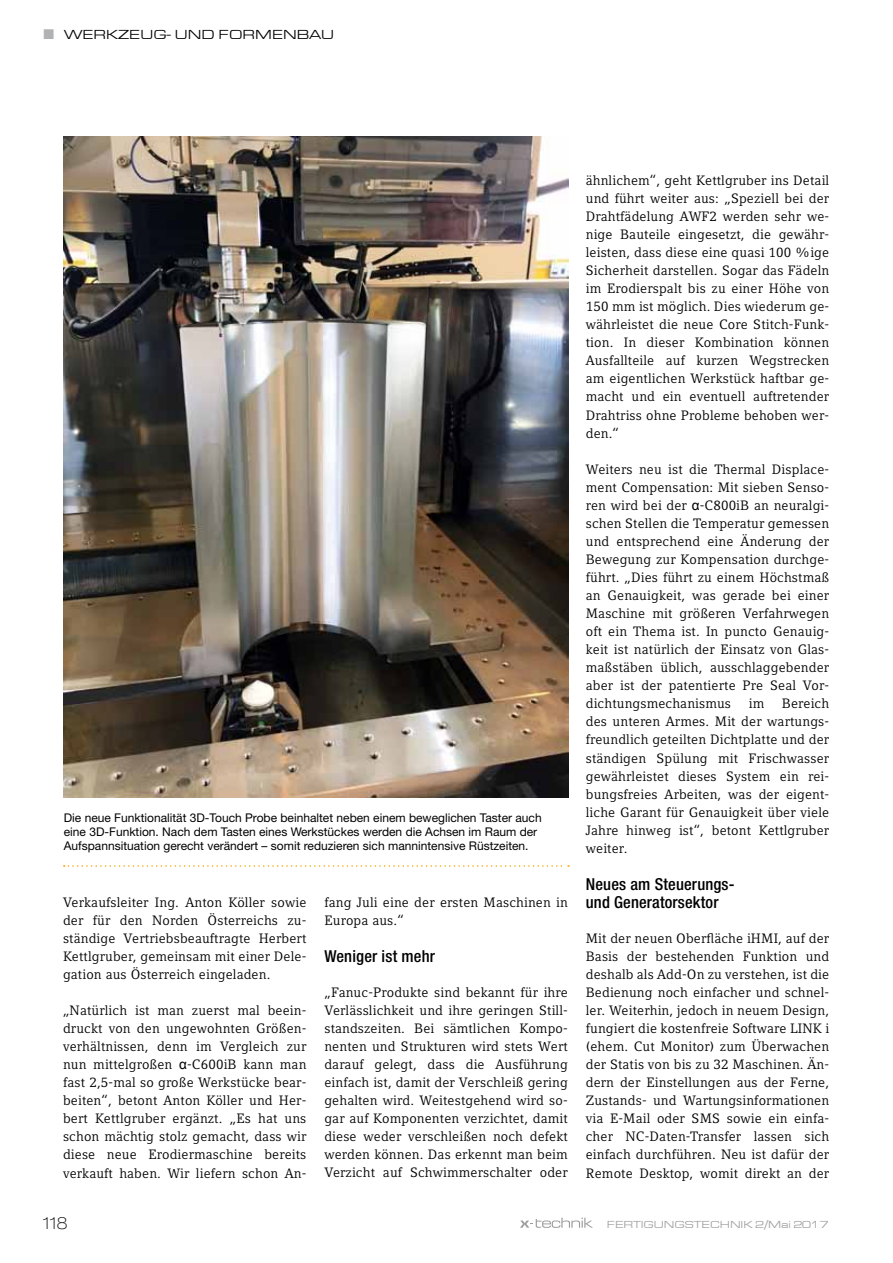
<style>
.page{position:relative;width:893px;height:1263px;background:#fff}
.page>*{position:absolute;margin:0;border:0;box-sizing:border-box;transform-origin:0 0}
.t1{font:500 condensed 16.5px/18px "Helvetica Neue";letter-spacing:.01em;color:#000}
.t2{font:100 expanded 16.5px "Helvetica Neue";color:#000}
.t3{font:13.5px/18px "Compatil Letter LT Pro";letter-spacing:.01em;color:#000;text-align:justify}
.t4{font:13.5px "Eurostile Extended Roman DTC";color:#000}
.t5{font:12px/14.4px "Helvetica Neue";color:#000}
.t6{font:10.5px "Eurostile Extended Roman DTC";letter-spacing:-.01em;color:#9c9d9d}
.s1{font-family:"Arial"}
.s2{font-family:"Verdana"}
</style>
<div class="page">
<svg style="left:520px;top:1218px;width:73px;height:10px"></svg>
<img style="left:64px;top:136px;width:504px;height:662px">
<svg style="left:64px;top:865px;width:505px;height:2px"></svg>
<p class="t4" style="left:64px;top:28px;width:271px">WERKZEUG- UND FORMENBAU</p>
<p class="t5" style="left:64px;top:810px;width:479px">Die neue Funktionalität 3D-Touch Probe beinhaltet neben einem beweglichen Taster auch eine 3D-Funktion. Nach dem Tasten eines Werkstückes werden die Achsen im Raum der<br>Aufspannsituation gerecht verändert – somit reduzieren sich mannintensive Rüstzeiten.</p>
<p class="t3" style="left:63px;top:893px;width:245px">Verkaufsleiter Ing. Anton Köller sowie der für den Norden Österreichs zu&shy;ständige Vertriebsbeauftragte Herbert Kettlgruber, gemeinsam mit einer Dele&shy;gation aus Österreich eingeladen.</p>
<p class="t3" style="left:63px;top:1001px;width:245px">„Natürlich ist man zuerst mal beein&shy;druckt von den ungewohnten Größen&shy;verhältnissen, denn im Vergleich zur nun mittelgroßen <span class="s1">α</span>-C600iB kann man fast 2,5-mal so große Werkstücke bear&shy;beiten“, betont Anton Köller und Her&shy;bert Kettlgruber ergänzt. „Es hat uns schon mächtig stolz gemacht, dass wir diese neue Erodiermaschine bereits verkauft haben. Wir liefern schon An-</p>
<p class="t3" style="left:324px;top:893px;width:245px">fang Juli eine der ersten Maschinen in<br>Europa aus.“</p>
<p class="t1" style="left:324px;top:947px;width:112px">Weniger ist mehr</p>
<p class="t3" style="left:324px;top:983px;width:245px">„Fanuc-Produkte sind bekannt für ihre Verlässlichkeit und ihre geringen Still&shy;standszeiten. Bei sämtlichen Kompo&shy;nenten und Strukturen wird stets Wert darauf gelegt, dass die Ausführung einfach ist, damit der Verschleiß gering gehalten wird. Weitestgehend wird so&shy;gar auf Komponenten verzichtet, damit diese weder verschleißen noch defekt werden können. Das erkennt man beim Verzicht auf Schwimmerschalter oder</p>
<p class="t3" style="left:586px;top:171px;width:245px">ähnlichem“, geht Kettlgruber ins Detail und führt weiter aus: „Speziell bei der Drahtfädelung AWF2 werden sehr we&shy;nige Bauteile eingesetzt, die gewähr&shy;leisten, dass diese eine quasi 100 %ige Sicherheit darstellen. Sogar das Fädeln im Erodierspalt bis zu einer Höhe von 150 mm ist möglich. Dies wiederum ge&shy;währleistet die neue Core Stitch-Funk&shy;tion. In dieser Kombination können Ausfallteile auf kurzen Wegstrecken am eigentlichen Werkstück haftbar ge&shy;macht und ein eventuell auftretender Drahtriss ohne Probleme behoben wer&shy;den.“</p>
<p class="t3" style="left:586px;top:460px;width:245px">Weiters neu ist die Thermal Displace&shy;ment Compensation: Mit sieben Senso&shy;ren wird bei der <span class="s1">α</span>-C800iB an neuralgi&shy;schen Stellen die Temperatur gemessen und entsprechend eine Änderung der Bewegung zur Kompensation durchge&shy;führt. „Dies führt zu einem Höchstmaß an Genauigkeit, was gerade bei einer Maschine mit größeren Verfahrwegen oft ein Thema ist. In puncto Genauig&shy;keit ist natürlich der Einsatz von Glas&shy;maßstäben üblich, ausschlaggebender aber ist der patentierte Pre Seal Vor&shy;dichtungsmechanismus</p>
<p class="t3" style="left:586px;top:695px;width:245px;text-indent:196px">Bereich des unteren Armes. Mit der wartungs&shy;freundlich geteilten Dichtplatte und der ständigen Spülung mit Frischwasser gewährleistet dieses System ein rei&shy;bungsfreies Arbeiten, was der eigent&shy;liche Garant für Genauigkeit über viele Jahre hinweg ist“, betont Kettlgruber weiter.</p>
<p class="t1" style="left:586px;top:875px;width:150px">Neues am Steuerungs&shy;und Generatorsektor</p>
<p class="t3" style="left:586px;top:929px;width:245px">Mit der neuen Oberfläche iHMI, auf der Basis der bestehenden Funktion und deshalb als Add-On zu verstehen, ist die Bedienung noch einfacher und schnel&shy;ler. Weiterhin, jedoch in neuem Design, fungiert die kostenfreie Software LINK i (ehem. Cut Monitor) zum Überwachen der Statis von bis zu 32 Maschinen. Än&shy;dern der Einstellungen aus der Ferne, Zustands- und Wartungsinformationen via E-Mail oder SMS sowie ein einfa&shy;cher NC-Daten-Transfer lassen sich einfach durchführen. Neu ist dafür der Remote Desktop, womit direkt an der</p>
<p class="t3" style="left:749px;top:695px;width:17px">im</p>
<p class="t2" style="left:43px;top:1213px;width:26px">118</p>
<p class="t6" style="left:607px;top:1219px;width:223px">FERTIGUNGSTECHNIK 2<span class="s2">/</span>MAI 2017</p>
</div>
